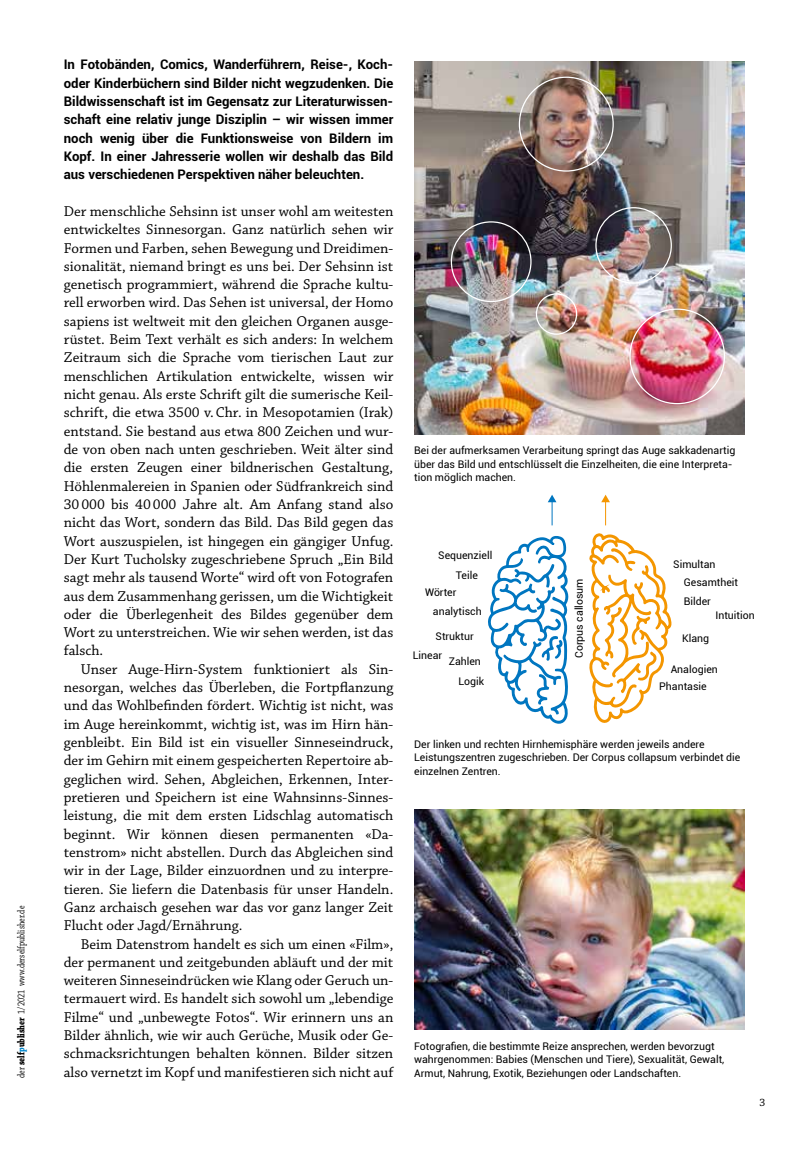
<style>
.page{position:relative;width:808px;height:1149px;background:#fff}
.page>*{position:absolute;margin:0;border:0;box-sizing:border-box;transform-origin:0 0}
.t1{font:15px/18.3px "Chaparral Pro";color:#000;text-align:justify}
.t2{font:700 13.2px/18.3px "Roboto";color:#000;text-align:justify}
.t3{font:11.25px "Chaparral Pro";color:#000}
.t4{font:10.5px/13.5px "Roboto";color:#000}
.t5{font:10.5px "Chaparral Pro";color:#000;scale:.76 1}
.s1{font-weight:700}
.s2{font-weight:700;color:#0086cb}
</style>
<div class="page">
<img style="left:415px;top:62px;width:329px;height:372px">
<div style="left:451px;top:221px;width:80px;height:81px;border:1px solid #fff;border-radius:50%"></div>
<div style="left:536px;top:293px;width:41px;height:41px;border:1px solid #fff;border-radius:50%"></div>
<div style="left:595px;top:207px;width:77px;height:76px;border:1px solid #fff;border-radius:50%"></div>
<svg style="left:488px;top:494px;width:184px;height:230px"></svg>
<img style="left:415px;top:809px;width:329px;height:219px">
<p class="t5" style="left:15px;top:1077px;width:227px;rotate:-90deg">der <span class="s1">self</span><span class="s2">p</span><span class="s1">ublisher</span> 1/2021 www.derselfpublisher.de</p>
<p class="t2" style="left:64px;top:55px;width:331px">In Fotobänden, Comics, Wanderführern, Reise-, Koch&shy;oder Kinderbüchern sind Bilder nicht wegzudenken. Die Bildwissenschaft ist im Gegensatz zur Literaturwissen&shy;schaft eine relativ junge Disziplin – wir wissen immer noch wenig über die Funktionsweise von Bildern im Kopf. In einer Jahresserie wollen wir deshalb das Bild aus verschiedenen Perspektiven näher beleuchten.</p>
<p class="t1" style="left:64px;top:202px;width:331px">Der menschliche Sehsinn ist unser wohl am weitesten entwickeltes Sinnesorgan. Ganz natürlich sehen wir Formen und Farben, sehen Bewegung und Dreidimen&shy;sionalität, niemand bringt es uns bei. Der Sehsinn ist genetisch programmiert, während die Sprache kultu&shy;rell erworben wird. Das Sehen ist universal, der Homo sapiens ist weltweit mit den gleichen Organen ausge&shy;rüstet. Beim Text verhält es sich anders: In welchem Zeitraum sich die Sprache vom tierischen Laut zur menschlichen Artikulation entwickelte, wissen wir nicht genau. Als erste Schrift gilt die sumerische Keil&shy;schrift, die etwa 3500 v.Chr. in Mesopotamien (Irak) entstand. Sie bestand aus etwa 800 Zeichen und wur&shy;de von oben nach unten geschrieben. Weit älter sind die ersten Zeugen einer bildnerischen Gestaltung, Höhlenmalereien in Spanien oder Südfrankreich sind 30000 bis 40000 Jahre alt. Am Anfang stand also nicht das Wort, sondern das Bild. Das Bild gegen das Wort auszuspielen, ist hingegen ein gängiger Unfug.<br>Der Kurt Tucholsky zugeschriebene Spruch „Ein Bild sagt mehr als tausend Worte“ wird oft von Fotografen aus dem Zusammenhang gerissen, um die Wichtigkeit oder die Überlegenheit des Bildes gegenüber dem Wort zu unterstreichen. Wie wir sehen werden, ist das falsch.</p>
<p class="t1" style="left:64px;top:660px;width:331px;text-indent:17px">Unser Auge-Hirn-System funktioniert als Sin&shy;nesorgan, welches das Überleben, die Fortpflanzung und das Wohlbefinden fördert. Wichtig ist nicht, was im Auge hereinkommt, wichtig ist, was im Hirn hän&shy;genbleibt. Ein Bild ist ein visueller Sinneseindruck, der im Gehirn mit einem gespeicherten Repertoire ab&shy;geglichen wird. Sehen, Abgleichen, Erkennen, Inter&shy;pretieren und Speichern ist eine Wahnsinns-Sinnes&shy;leistung, die mit dem ersten Lidschlag automatisch beginnt. Wir können diesen permanenten «Da&shy;tenstrom» nicht abstellen. Durch das Abgleichen sind wir in der Lage, Bilder einzuordnen und zu interpre&shy;tieren. Sie liefern die Datenbasis für unser Handeln.<br>Ganz archaisch gesehen war das vor ganz langer Zeit Flucht oder Jagd/Ernährung.</p>
<p class="t1" style="left:64px;top:934px;width:331px;text-indent:17px">Beim Datenstrom handelt es sich um einen «Film», der permanent und zeitgebunden abläuft und der mit weiteren Sinneseindrücken wie Klang oder Geruch un&shy;termauert wird. Es handelt sich sowohl um „lebendige Filme“ und „unbewegte Fotos“. Wir erinnern uns an Bilder ähnlich, wie wir auch Gerüche, Musik oder Ge&shy;schmacksrichtungen behalten können. Bilder sitzen also vernetzt im Kopf und manifestieren sich nicht auf</p>
<p class="t4" style="left:414px;top:443px;width:323px">Bei der aufmerksamen Verarbeitung springt das Auge sakkadenartig über das Bild und entschlüsselt die Einzelheiten, die eine Interpreta&shy;tion möglich machen.</p>
<p class="t4" style="left:438px;top:548px;width:56px">Sequenziell</p>
<p class="t4" style="left:425px;top:566px;width:54px;line-height:16.6px;text-indent:31px">Teile<br>Wörter</p>
<p class="t4" style="left:413px;top:627px;width:63px;line-height:18.5px;text-indent:23px">Struktur<br>Linear</p>
<p class="t4" style="left:458px;top:674px;width:27px">Logik</p>
<p class="t4" style="left:433px;top:604px;width:50px">analytisch</p>
<p class="t4" style="left:449px;top:654px;width:34px">Zahlen</p>
<p class="t4" style="left:572px;top:658px;width:81px;rotate:-90deg">Corpus callosum</p>
<p class="t4" style="left:684px;top:554px;width:56px;line-height:18.9px;text-indent:-11px">Simultan<br>Gesamtheit<br>Bilder</p>
<p class="t4" style="left:715px;top:608px;width:41px">Intuition</p>
<p class="t4" style="left:682px;top:631px;width:29px">Klang</p>
<p class="t4" style="left:659px;top:660px;width:60px;line-height:16.6px;text-indent:11px">Analogien<br>Phantasie</p>
<p class="t4" style="left:414px;top:736px;width:328px">Der linken und rechten Hirnhemisphäre werden jeweils andere<br>Leistungszentren zugeschrieben. Der Corpus collapsum verbindet die einzelnen Zentren.</p>
<p class="t4" style="left:414px;top:1038px;width:312px">Fotografien, die bestimmte Reize ansprechen, werden bevorzugt wahrgenommen: Babies (Menschen und Tiere), Sexualität, Gewalt,<br>Armut, Nahrung, Exotik, Beziehungen oder Landschaften.</p>
<p class="t3" style="left:759px;top:1096px;width:7px">3</p>
</div>
